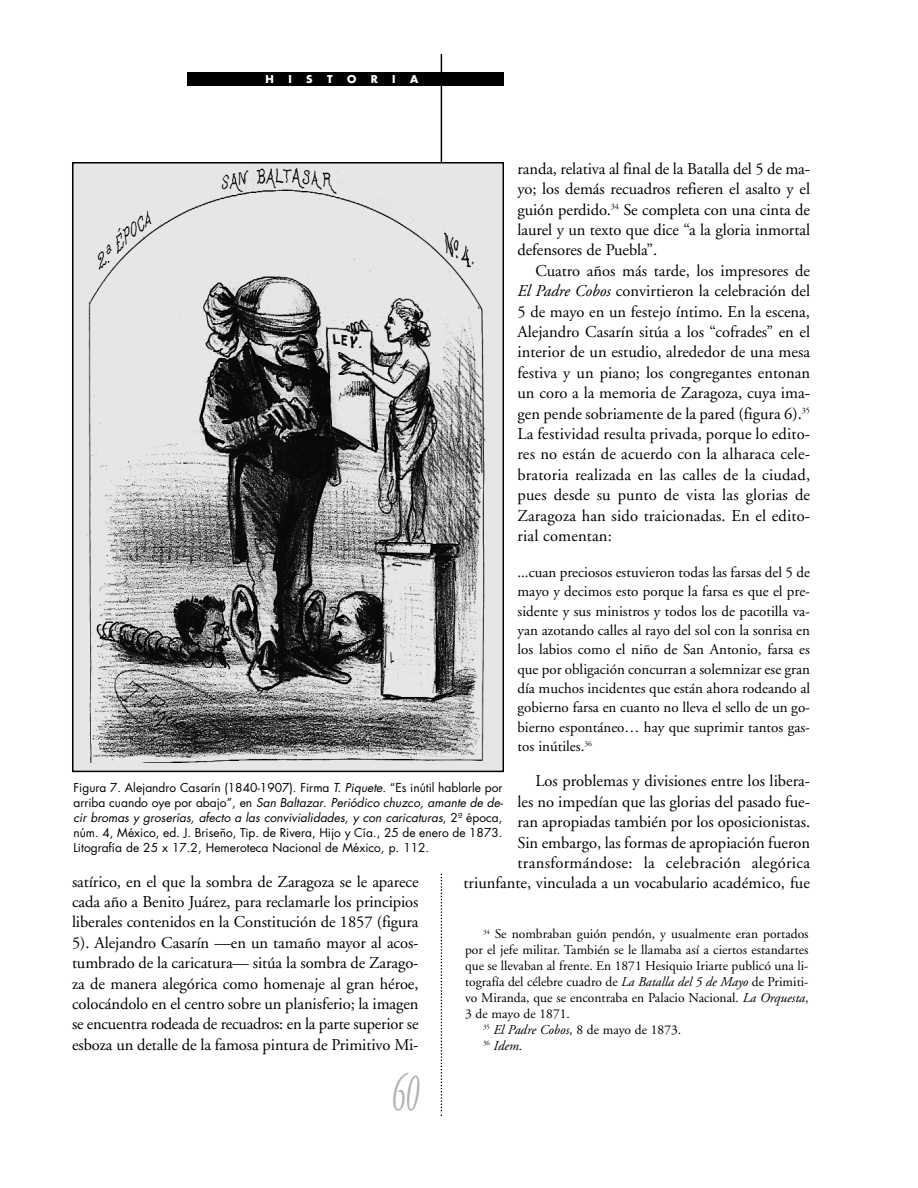
<style>
.page{position:relative;width:918px;height:1188px;background:#fff}
.page>*{position:absolute;margin:0;border:0;box-sizing:border-box;transform-origin:0 0}
.t1{font:italic 54px "Adobe Garamond";color:#b3b3b3;scale:.5 1}
.t2{font:16.5px/20.4px "Adobe Garamond";color:#000;text-align:justify}
.t3{font:15px/19.4px "Adobe Garamond";color:#000;text-align:justify}
.t4{font:13.5px "Adobe Garamond";color:#000}
.t5{font:italic 13.5px "Adobe Garamond";color:#000}
.t6{font:12px/15px "Futura";color:#000;text-align:justify}
.t7{font:700 10.5px "Futura";color:#fff}
.s1{font-style:italic}
.s2{font-style:normal}
</style>
<div class="page">
<hr style="left:441px;top:54px;width:1px;height:306px;background:#000">
<svg style="left:441px;top:873px;width:1px;height:243px"></svg>
<div style="left:188px;top:72px;width:316px;height:14px;background:#000"></div>
<div style="left:74px;top:164px;width:428px;height:607px;background:#e6e6e6"></div>
<img style="left:87px;top:168px;width:399px;height:595px">
<div style="left:72px;top:162px;width:432px;height:610px;border:2px solid #000"></div>
<p class="t7" style="left:266px;top:74px;width:10px">H</p>
<p class="t7" style="left:288px;top:74px;width:5px">I</p>
<p class="t7" style="left:306px;top:74px;width:8px">S</p>
<p class="t7" style="left:327px;top:74px;width:7px">T</p>
<p class="t7" style="left:347px;top:74px;width:11px">O</p>
<p class="t7" style="left:371px;top:74px;width:9px">R</p>
<p class="t7" style="left:392px;top:74px;width:5px">I</p>
<p class="t7" style="left:410px;top:74px;width:10px">A</p>
<p class="t2" style="left:517px;top:160px;width:294px">randa, relativa al final de la Batalla del 5 de ma&shy;yo; los demás recuadros refieren el asalto y el guión perdido.<sup>34</sup> Se completa con una cinta de laurel y un texto que dice “a la gloria inmortal defensores de Puebla”.</p>
<p class="t2" style="left:517px;top:262px;width:294px;text-indent:18px">Cuatro años más tarde, los impresores de <span class="s1">El Padre Cobos</span> convirtieron la celebración del 5 de mayo en un festejo íntimo. En la escena, Alejandro Casarín sitúa a los “cofrades” en el interior de un estudio, alrededor de una mesa festiva y un piano; los congregantes entonan un coro a la memoria de Zaragoza, cuya ima&shy;gen pende sobriamente de la pared (figura 6).<sup>35<br></sup>La festividad resulta privada, porque lo edito&shy;res no están de acuerdo con la alharaca cele&shy;bratoria realizada en las calles de la ciudad, pues desde su punto de vista las glorias de Zaragoza han sido traicionadas. En el edito&shy;rial comentan:</p>
<p class="t3" style="left:518px;top:564px;width:294px">...cuan preciosos estuvieron todas las farsas del 5 de mayo y decimos esto porque la farsa es que el pre&shy;sidente y sus ministros y todos los de pacotilla va&shy;yan azotando calles al rayo del sol con la sonrisa en los labios como el niño de San Antonio, farsa es que por obligación concurran a solemnizar ese gran día muchos incidentes que están ahora rodeando al gobierno farsa en cuanto no lleva el sello de un go&shy;bierno espontáneo… hay que suprimir tantos gas&shy;tos inútiles.<sup>36</sup></p>
<p class="t2" style="left:464px;top:773px;width:348px;text-align:right">Los problemas y divisiones entre los libera-<br>les no impedían que las glorias del pasado fue-<br>ran apropiadas también por los oposicionistas.<br>Sin embargo, las formas de apropiación fueron transformándose: la celebración alegórica triunfante, vinculada a un vocabulario académico, fue</p>
<p class="t6" style="left:73px;top:781px;width:431px">Figura 7. Alejandro Casarín (1840-1907). Firma <span class="s1">T. Piquete</span>. “Es inútil hablarle por arriba cuando oye por abajo”, en <span class="s1">San Baltazar</span>. <span class="s1">Periódico chuzco, amante de de&shy;cir bromas y groserías, afecto a las convivialidades, y con caricaturas</span>, 2ª época, núm. 4, México, ed. J. Briseño, Tip. de Rivera, Hijo y Cía., 25 de enero de 1873.<br>Litografía de 25 x 17.2, Hemeroteca Nacional de México, p. 112.</p>
<p class="t2" style="left:72px;top:873px;width:348px">satírico, en el que la sombra de Zaragoza se le aparece cada año a Benito Juárez, para reclamarle los principios liberales contenidos en la Constitución de 1857 (figura 5). Alejandro Casarín —en un tamaño mayor al acos&shy;tumbrado de la caricatura— sitúa la sombra de Zarago&shy;za de manera alegórica como homenaje al gran héroe, colocándolo en el centro sobre un planisferio; la imagen se encuentra rodeada de recuadros: en la parte superior se esboza un detalle de la famosa pintura de Primitivo Mi-</p>
<p class="t4" style="left:483px;top:929px;width:327px"><sup>34</sup> Se nombraban guión pendón, y usualmente eran portados</p>
<p class="t4" style="left:465px;top:944px;width:345px">por el jefe militar. También se le llamaba así a ciertos estandartes</p>
<p class="t4" style="left:465px;top:960px;width:345px">que se llevaban al frente. En 1871 Hesiquio Iriarte publicó una li-</p>
<p class="t4" style="left:465px;top:976px;width:345px">tografía del célebre cuadro de <span class="s1">La Batalla del 5 de Mayo</span> de Primiti-</p>
<p class="t4" style="left:465px;top:992px;width:345px">vo Miranda, que se encontraba en Palacio Nacional. <span class="s1">La Orquesta</span>,</p>
<p class="t4" style="left:465px;top:1008px;width:106px">3 de mayo de 1871.</p>
<p class="t4" style="left:483px;top:1024px;width:200px"><sup>35</sup> <span class="s1">El Padre Cobos</span>, 8 de mayo de 1873.</p>
<p class="t5" style="left:483px;top:1040px;width:41px"><sup>36</sup> Idem<span class="s2">.</span></p>
<h1 class="t1" style="left:392px;top:1071px;width:55px">60</h1>
</div>
